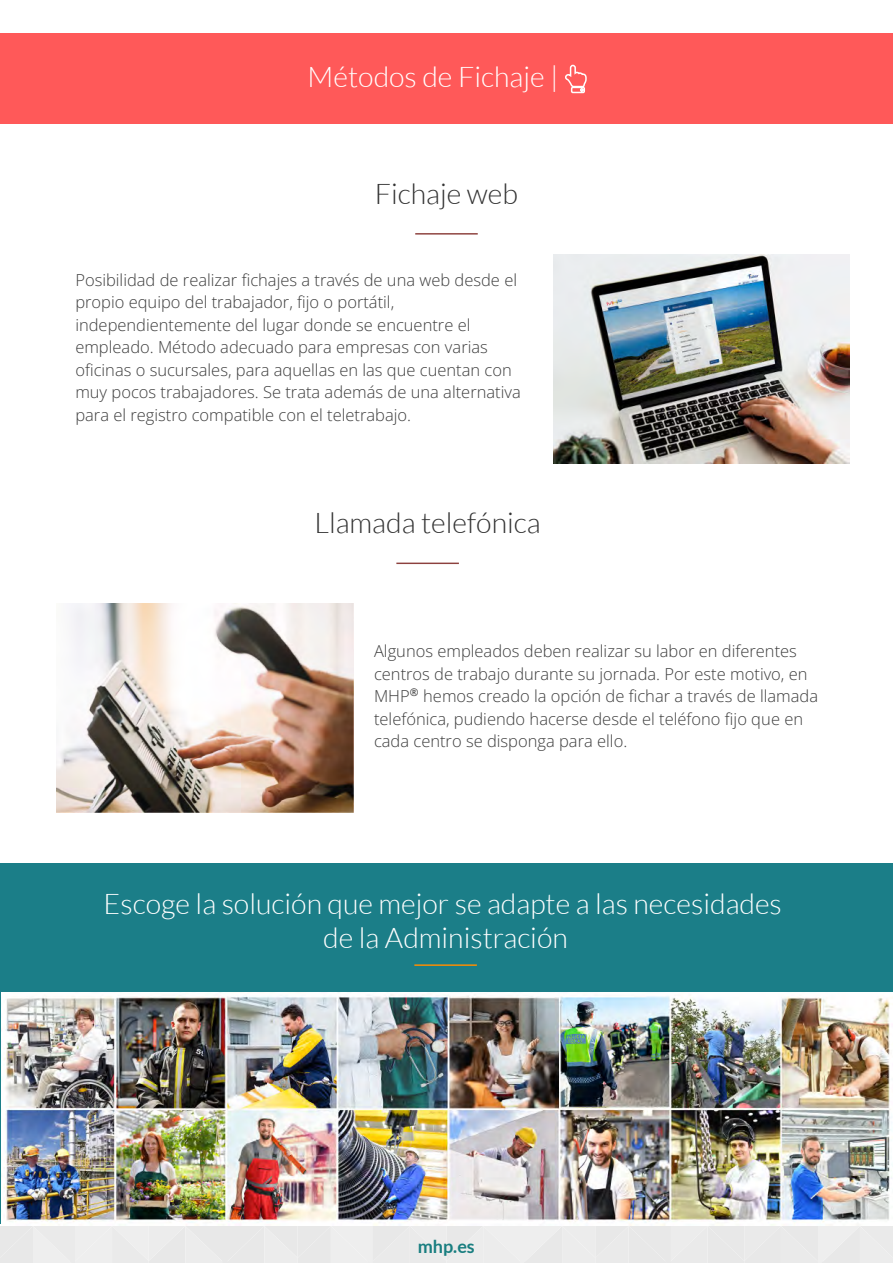
<style>
.page{position:relative;width:893px;height:1263px;background:#fff}
.page>*{position:absolute;margin:0;border:0;box-sizing:border-box;transform-origin:0 0}
.t1{font:300 28.5px/34.2px "Lato";color:#fff;text-align:center}
.t2{font:300 28.5px "Lato";color:#333}
.t3{font:700 18px "Lato";color:#197e80}
.t4{font:300 16.5px/22.5px "Open Sans";color:#3d3d3d}
</style>
<div class="page">
<div style="left:0;top:1226px;width:893px;height:37px;background:#eaeaea"></div>
<hr style="left:415px;top:233px;width:63px;height:2px;background:#8d413e">
<hr style="left:396px;top:563px;width:63px;height:1px;background:#8d413e">
<div style="left:0;top:863px;width:893px;height:361px;background:#1b7e88"></div>
<hr style="left:414px;top:964px;width:63px;height:2px;background:#ff8d00">
<img style="left:553px;top:254px;width:297px;height:209px">
<img style="left:57px;top:603px;width:296px;height:209px">
<div style="left:0;top:34px;width:893px;height:90px;background:#ff5959"></div>
<svg style="left:565px;top:64px;width:22px;height:30px"></svg>
<img style="left:2px;top:993px;width:891px;height:232px">
<h1 class="t1" style="left:308px;top:60px;width:252px">Métodos de Fichaje |</h1>
<h1 class="t2" style="left:375px;top:178px;width:145px">Fichaje web</h1>
<p class="t4" style="left:75px;top:268px;width:447px">Posibilidad de realizar fichajes a través de una web desde el propio equipo del trabajador, fijo o portátil, independientemente del lugar donde se encuentre el empleado. Método adecuado para empresas con varias oficinas o sucursales, para aquellas en las que cuentan con muy pocos trabajadores. Se trata además de una alternativa para el registro compatible con el teletrabajo.</p>
<h1 class="t2" style="left:314px;top:508px;width:228px">Llamada telefónica</h1>
<p class="t4" style="left:374px;top:639px;width:446px">Algunos empleados deben realizar su labor en diferentes centros de trabajo durante su jornada. Por este motivo, en MHP<sup>®</sup> hemos creado la opción de fichar a través de llamada telefónica, pudiendo hacerse desde el teléfono fijo que en cada centro se disponga para ello.</p>
<h1 class="t1" style="left:104px;top:887px;width:680px">Escoge la solución que mejor se adapte a las necesidades de la Administración</h1>
<p class="t3" style="left:418px;top:1236px;width:59px">mhp.es</p>
</div>
